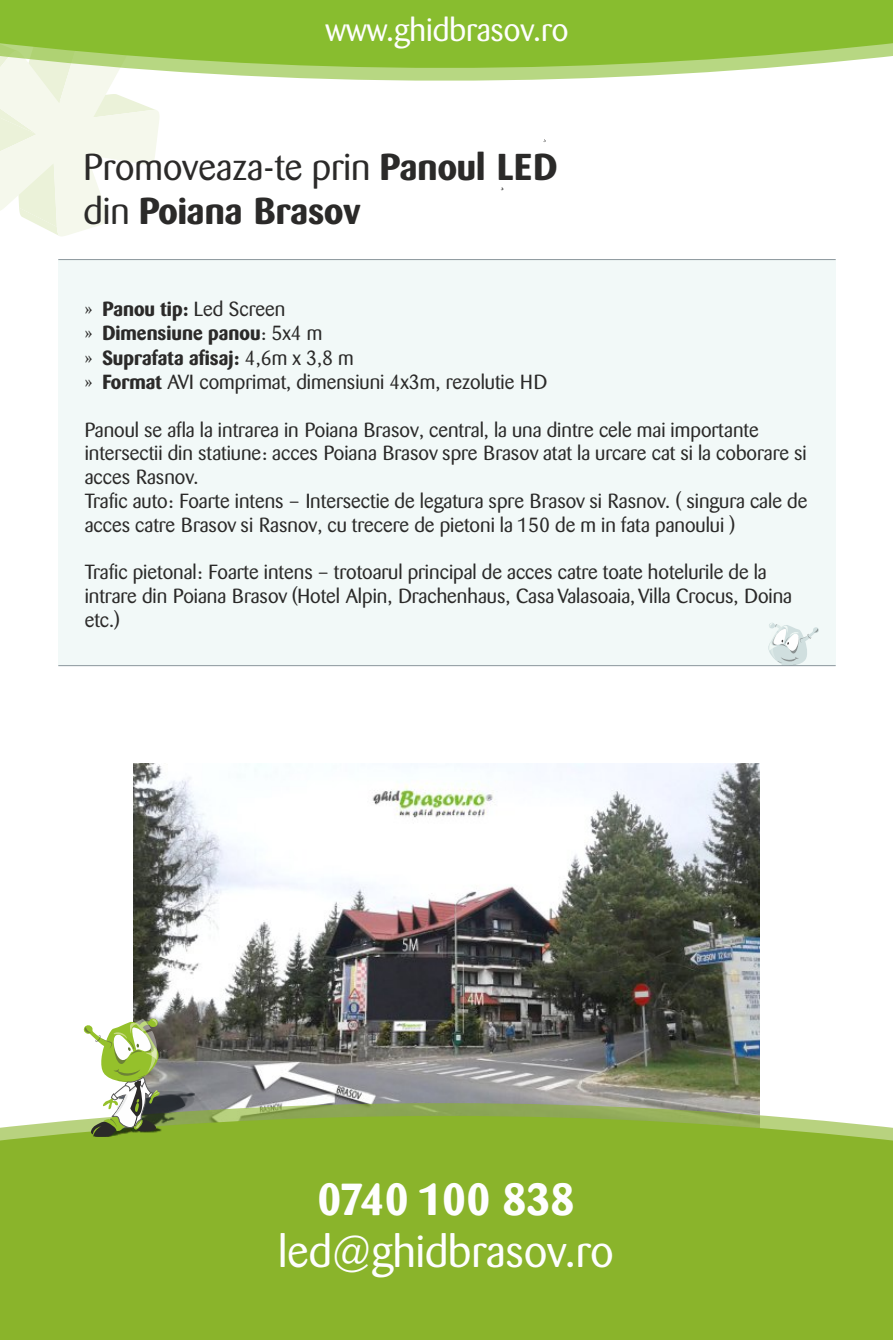
<style>
.page{position:relative;width:893px;height:1340px;background:#fff}
.page>*{position:absolute;margin:0;border:0;box-sizing:border-box;transform-origin:0 0}
.t1{font:44.32px "Barmeno";color:#fefefe}
.t2{font:700 44.32px "Barmeno";color:#fefefe}
.t3{font:700 37.12px/44.6px "Barmeno";color:#2b2a29}
.t4{font:31.95px "Barmeno";color:#fefefe}
.t5{font:20.25px/23.8px "Barmeno";color:#2b2a29}
.s1{font-weight:400}
.s2{font-weight:700}
</style>
<div class="page">
<img style="left:134px;top:763px;width:625px;height:331px">
<svg style="left:195px;top:1094px;width:565px;height:12px;background:#a1a39c"></svg>
<div style="left:0;top:1106px;width:893px;height:233px;background:#8ab42b"></div>
<svg style="left:0;top:90px;width:160px;height:146px"></svg>
<svg style="left:0;top:77px;width:613px;height:13px"></svg>
<svg style="left:0;top:0;width:893px;height:77px;background:#97c549"></svg>
<img style="left:160px;top:1091px;width:35px;height:44px">
<svg style="left:82px;top:1016px;width:78px;height:120px"></svg>
<div style="left:58px;top:259px;width:778px;height:406px;background:#f2f9f8"></div>
<hr style="left:58px;top:259px;width:778px;height:1px;background:#8b969c">
<svg style="left:768px;top:623px;width:51px;height:42px"></svg>
<hr style="left:58px;top:665px;width:778px;height:1px;background:#8b969c">
<h3 class="t4" style="left:325px;top:17px;width:245px">www.ghidbrasov.ro</h3>
<h2 class="t3" style="left:84px;top:147px;width:475px"><span class="s1">Promoveaza-te prin</span> Panoul LED <span class="s1">din</span> Poiana Brasov</h2>
<p class="t5" style="left:85px;top:298px;width:464px">» <span class="s2">Panou tip:</span> Led Screen<br>» <span class="s2">Dimensiune panou</span>: 5x4 m<br>» <span class="s2">Suprafata afisaj:</span> 4,6m x 3,8 m<br>» <span class="s2">Format</span> AVI comprimat, dimensiuni 4x3m, rezolutie HD</p>
<p class="t5" style="left:85px;top:419px;width:724px">Panoul se afla la intrarea in Poiana Brasov, central, la una dintre cele mai importante intersectii din statiune: acces Poiana Brasov spre Brasov atat la urcare cat si la coborare si acces Rasnov.<br>Trafic auto: Foarte intens – Intersectie de legatura spre Brasov si Rasnov. ( singura cale de acces catre Brasov si Rasnov, cu trecere de pietoni la 150 de m in fata panoului )</p>
<p class="t5" style="left:85px;top:562px;width:709px">Trafic pietonal: Foarte intens – trotoarul principal de acces catre toate hotelurile de la intrare din Poiana Brasov (Hotel Alpin, Drachenhaus, Casa Valasoaia, Villa Crocus, Doina etc.)</p>
<h1 class="t2" style="left:317px;top:1180px;width:259px">0740 100 838</h1>
<h1 class="t1" style="left:278px;top:1232px;width:337px">led@ghidbrasov.ro</h1>
</div>
